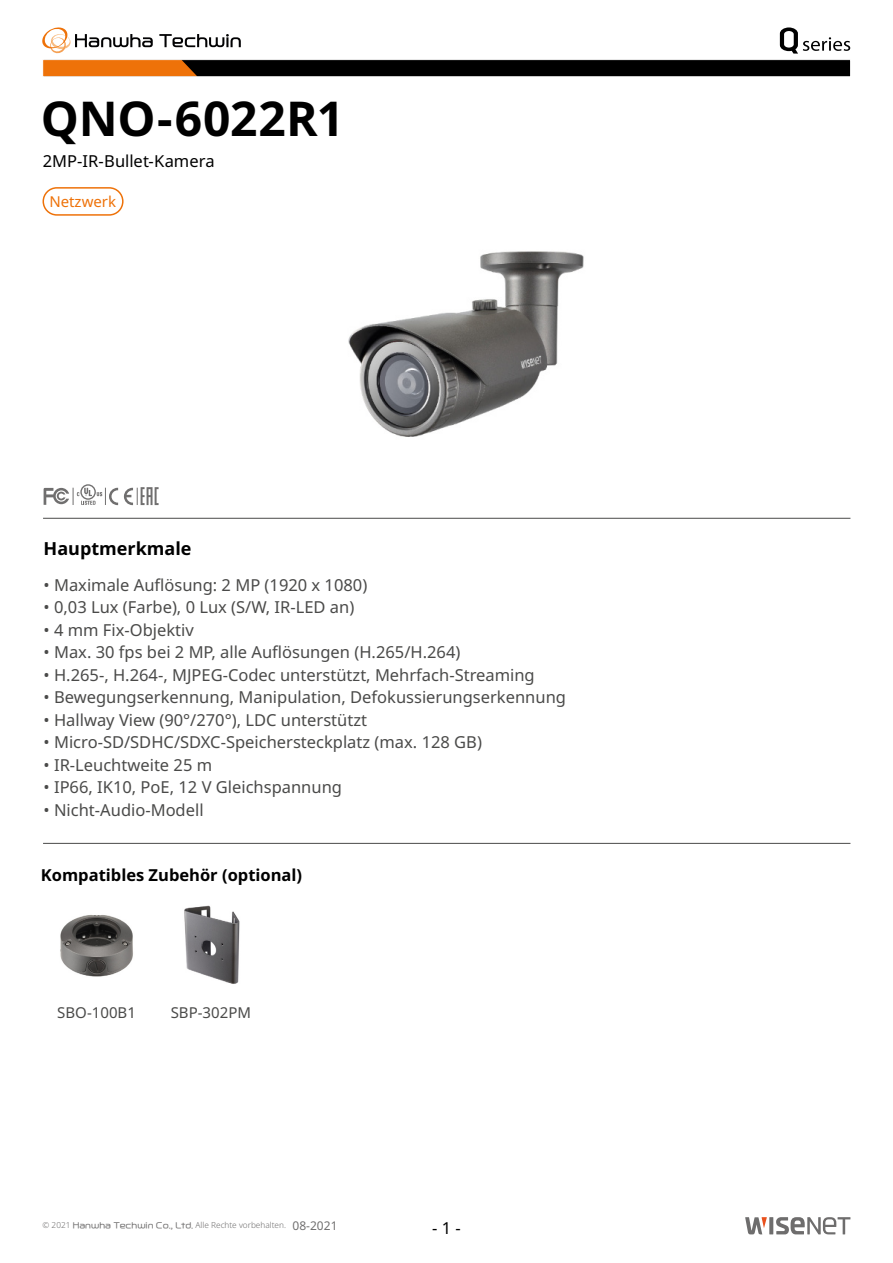
<style>
.page{position:relative;width:893px;height:1263px;background:#fff}
.page>*{position:absolute;margin:0;border:0;box-sizing:border-box;transform-origin:0 0}
.t1{font:700 48px "Noto Sans";letter-spacing:-.005em;color:#000}
.t2{font:700 18px "Noto Sans";color:#000}
.t3{font:16.5px "Noto Sans";color:#4a4a49}
.t4{font:700 16.5px "Noto Sans";color:#000}
.t5{font:16.5px "Noto Sans";color:#000}
.t6{font:15px "Noto Sans";color:#4a4a49}
.t7{font:15px "Noto Sans";color:#ee7209}
.t8{font:300 8.25px "Noto Sans";color:#706f6f}
.s1{font-family:"Hanwha L";font-weight:400}
.s2{font-weight:400;font-size:12px}
</style>
<div class="page">
<svg style="left:769px;top:1217px;width:4px;height:17px"></svg>
<svg style="left:776px;top:1217px;width:74px;height:17px"></svg>
<svg style="left:745px;top:1217px;width:22px;height:17px"></svg>
<svg style="left:42px;top:27px;width:199px;height:27px"></svg>
<div style="left:43px;top:60px;width:807px;height:17px;background:#000"></div>
<div style="left:45px;top:61px;width:151px;height:14px;background:#ee7209"></div>
<div style="left:43px;top:59px;width:808px;height:18px;border:1px solid #fff"></div>
<svg style="left:780px;top:27px;width:70px;height:27px"></svg>
<div style="left:43px;top:187px;width:81px;height:29px;border:2px solid #ee7209;border-radius:14px"></div>
<hr style="left:43px;top:518px;width:807px;height:1px;background:#4a4a49">
<svg style="left:43px;top:484px;width:75px;height:21px"></svg>
<svg style="left:124px;top:487px;width:35px;height:18px"></svg>
<img style="left:348px;top:251px;width:236px;height:186px">
<hr style="left:43px;top:843px;width:807px;height:1px;background:#4a4a49">
<img style="left:60px;top:915px;width:73px;height:62px">
<img style="left:184px;top:905px;width:56px;height:79px">
<h1 class="t1" style="left:41px;top:92px;width:305px">QNO-6022R1</h1>
<p class="t5" style="left:43px;top:152px;width:173px">2MP-IR-Bullet-Kamera</p>
<p class="t7" style="left:49px;top:193px;width:68px">Netzwerk</p>
<p class="t2" style="left:44px;top:539px;width:149px">Hauptmerkmale</p>
<p class="t3" style="left:44px;top:575px;width:325px">• Maximale Auflösung: 2 MP (1920 x 1080)</p>
<p class="t3" style="left:44px;top:598px;width:312px">• 0,03 Lux (Farbe), 0 Lux (S/W, IR-LED an)</p>
<p class="t3" style="left:44px;top:620px;width:152px">• 4 mm Fix-Objektiv</p>
<p class="t3" style="left:44px;top:643px;width:418px">• Max. 30 fps bei 2 MP, alle Auflösungen (H.265/H.264)</p>
<p class="t3" style="left:44px;top:665px;width:493px">• H.265-, H.264-, MJPEG-Codec unterstützt, Mehrfach-Streaming</p>
<p class="t3" style="left:44px;top:688px;width:524px">• Bewegungserkennung, Manipulation, Defokussierungserkennung</p>
<p class="t3" style="left:44px;top:710px;width:325px">• Hallway View (90°/270°), LDC unterstützt</p>
<p class="t3" style="left:44px;top:733px;width:440px">• Micro-SD/SDHC/SDXC-Speichersteckplatz (max. 128 GB)</p>
<p class="t3" style="left:44px;top:755px;width:170px">• IR-Leuchtweite 25 m</p>
<p class="t3" style="left:44px;top:778px;width:300px">• IP66, IK10, PoE, 12 V Gleichspannung</p>
<p class="t3" style="left:44px;top:800px;width:162px">• Nicht-Audio-Modell</p>
<p class="t4" style="left:41px;top:865px;width:263px">Kompatibles Zubehör (optional)</p>
<p class="t6" style="left:57px;top:1004px;width:80px">SBO-100B1</p>
<p class="t6" style="left:171px;top:1004px;width:82px">SBP-302PM</p>
<p class="t8" style="left:43px;top:1221px;width:297px">© 2021 <span class="s1">Hanwha Techwin Co., Ltd.</span> Alle Rechte vorbehalten. <span class="s2">08-2021</span></p>
<p class="t5" style="left:432px;top:1219px;width:30px">- 1 -</p>
</div>
